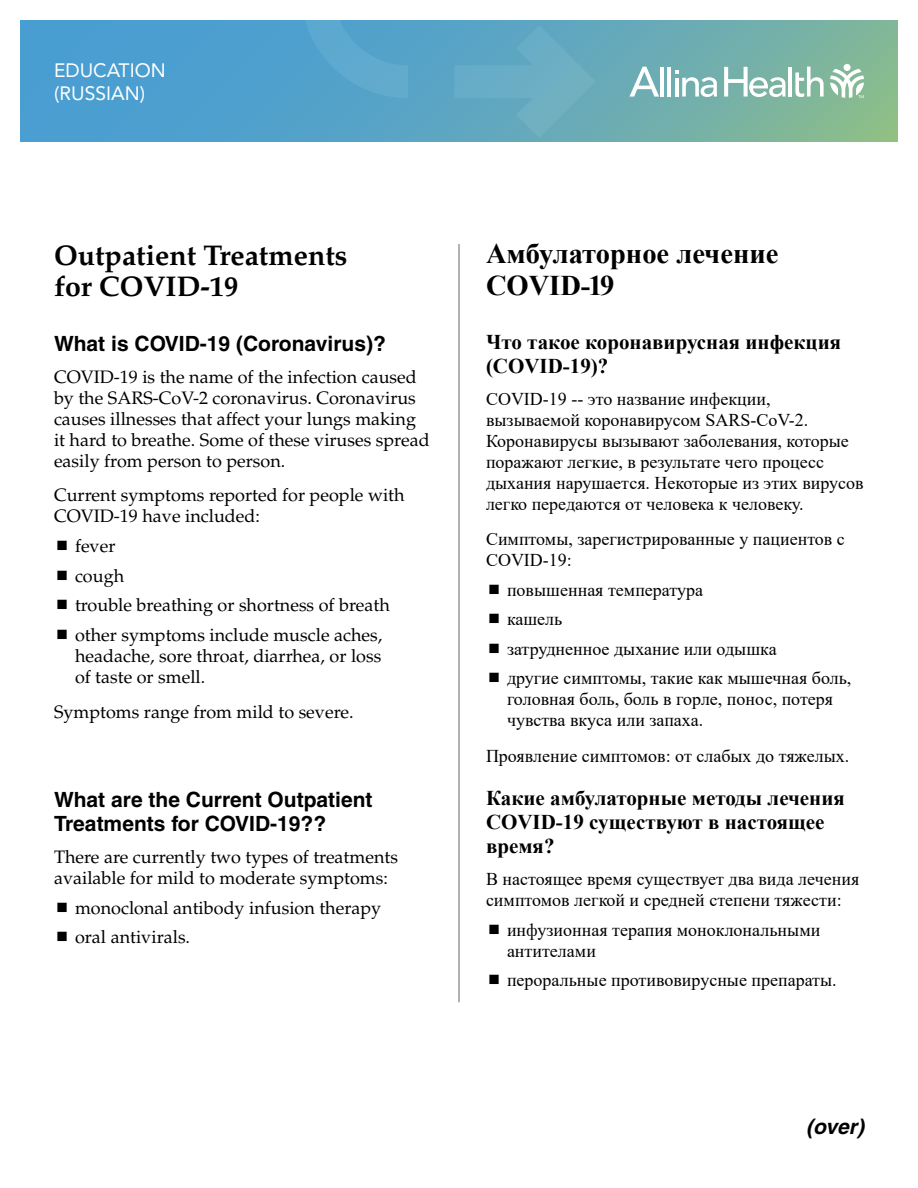
<style>
.page{position:relative;width:918px;height:1188px;background:#fff}
.page>*{position:absolute;margin:0;border:0;box-sizing:border-box;transform-origin:0 0}
.t1{font:700 28.5px/31.5px "Palatino";color:#000}
.t2{font:700 28.5px/31.5px "Times New Roman";color:#000}
.t3{font:700 21px/24px "Times New Roman";color:#000}
.t4{font:700 21px/24px "Helvetica";color:#000}
.t5{font:italic 700 21px "Helvetica";color:#000}
.t6{font:19.2px/23.1px "Avenir LT Std";color:#fff}
.t7{font:18px/21px "Times New Roman";color:#000}
.t8{font:18px/21px "Palatino";color:#000}
</style>
<div class="page">
<hr style="left:458px;top:244px;width:2px;height:758px;background:#77787b">
<svg style="left:20px;top:20px;width:878px;height:122px;background:#5fa7bc"></svg>
<svg style="left:830px;top:69px;width:34px;height:29px"></svg>
<div style="left:844px;top:64px;width:7px;height:7px;background:#fff;border-radius:50%"></div>
<hr style="left:660px;top:67px;width:4px;height:30px;background:#fff">
<hr style="left:667px;top:67px;width:4px;height:30px;background:#fff">
<hr style="left:789px;top:67px;width:3px;height:30px;background:#fff">
<svg style="left:795px;top:67px;width:29px;height:30px"></svg>
<svg style="left:675px;top:71px;width:42px;height:26px"></svg>
<svg style="left:629px;top:67px;width:30px;height:30px"></svg>
<svg style="left:724px;top:67px;width:62px;height:30px"></svg>
<svg style="left:454px;top:25px;width:142px;height:113px;background:#65aac1"></svg>
<svg style="left:301px;top:20px;width:127px;height:78px;background:#57a4cb"></svg>
<p class="t6" style="left:54px;top:59px;width:113px">EDUCATION (RUSSIAN)</p>
<h1 class="t1" style="left:54px;top:240px;width:295px">Outpatient Treatments for COVID-19</h1>
<p class="t4" style="left:54px;top:331px;width:333px">What is COVID-19 (Coronavirus)?</p>
<p class="t8" style="left:54px;top:366px;width:377px">COVID-19 is the name of the infection caused by the SARS-CoV-2 coronavirus. Coronavirus causes illnesses that affect your lungs making it hard to breathe. Some of these viruses spread easily from person to person.</p>
<p class="t8" style="left:54px;top:485px;width:352px">Current symptoms reported for people with<br>COVID-19 have included:</p>
<p class="t8" style="left:75px;top:531px;width:316px;line-height:29.7px">fever<br>cough<br>trouble breathing or shortness of breath other symptoms include muscle aches,</p>
<p class="t8" style="left:75px;top:646px;width:308px">headache, sore throat, diarrhea, or loss of taste or smell.</p>
<p class="t8" style="left:54px;top:702px;width:301px">Symptoms range from mild to severe.</p>
<p class="t4" style="left:54px;top:787px;width:320px">What are the Current Outpatient<br>Treatments for COVID-19??</p>
<p class="t8" style="left:54px;top:846px;width:346px">There are currently two types of treatments available for mild to moderate symptoms:</p>
<p class="t8" style="left:75px;top:893px;width:308px;line-height:29.7px">monoclonal antibody infusion therapy oral antivirals.</p>
<h1 class="t2" style="left:486px;top:237px;width:294px">Амбулаторное лечение<br>COVID-19</h1>
<p class="t3" style="left:486px;top:330px;width:357px">Что такое коронавирусная инфекция (COVID-19)?</p>
<p class="t7" style="left:486px;top:388px;width:379px">COVID-19 -- это название инфекции, вызываемой коронавирусом SARS-CoV-2.<br>Коронавирусы вызывают заболевания, которые поражают легкие, в результате чего процесс дыхания нарушается. Некоторые из этих вирусов легко передаются от человека к человеку.</p>
<p class="t7" style="left:486px;top:527px;width:360px">Симптомы, зарегистрированные у пациентов с<br>COVID-19:</p>
<p class="t7" style="left:507px;top:574px;width:346px;line-height:29.7px">повышенная температура<br>кашель<br>затрудненное дыхание или одышка<br>другие симптомы, такие как мышечная боль,</p>
<p class="t7" style="left:507px;top:688px;width:328px">головная боль, боль в горле, понос, потеря чувства вкуса или запаха.</p>
<p class="t7" style="left:486px;top:744px;width:365px">Проявление симптомов: от слабых до тяжелых.</p>
<p class="t3" style="left:486px;top:785px;width:360px">Какие амбулаторные методы лечения<br>COVID-19 существуют в настоящее время?</p>
<p class="t7" style="left:486px;top:868px;width:375px">В настоящее время существует два вида лечения симптомов легкой и средней степени тяжести:</p>
<p class="t7" style="left:507px;top:919px;width:315px">инфузионная терапия моноклональными антителами</p>
<p class="t7" style="left:507px;top:969px;width:331px">пероральные противовирусные препараты.</p>
<p class="t5" style="left:806px;top:1114px;width:59px">(over)</p>
</div>
